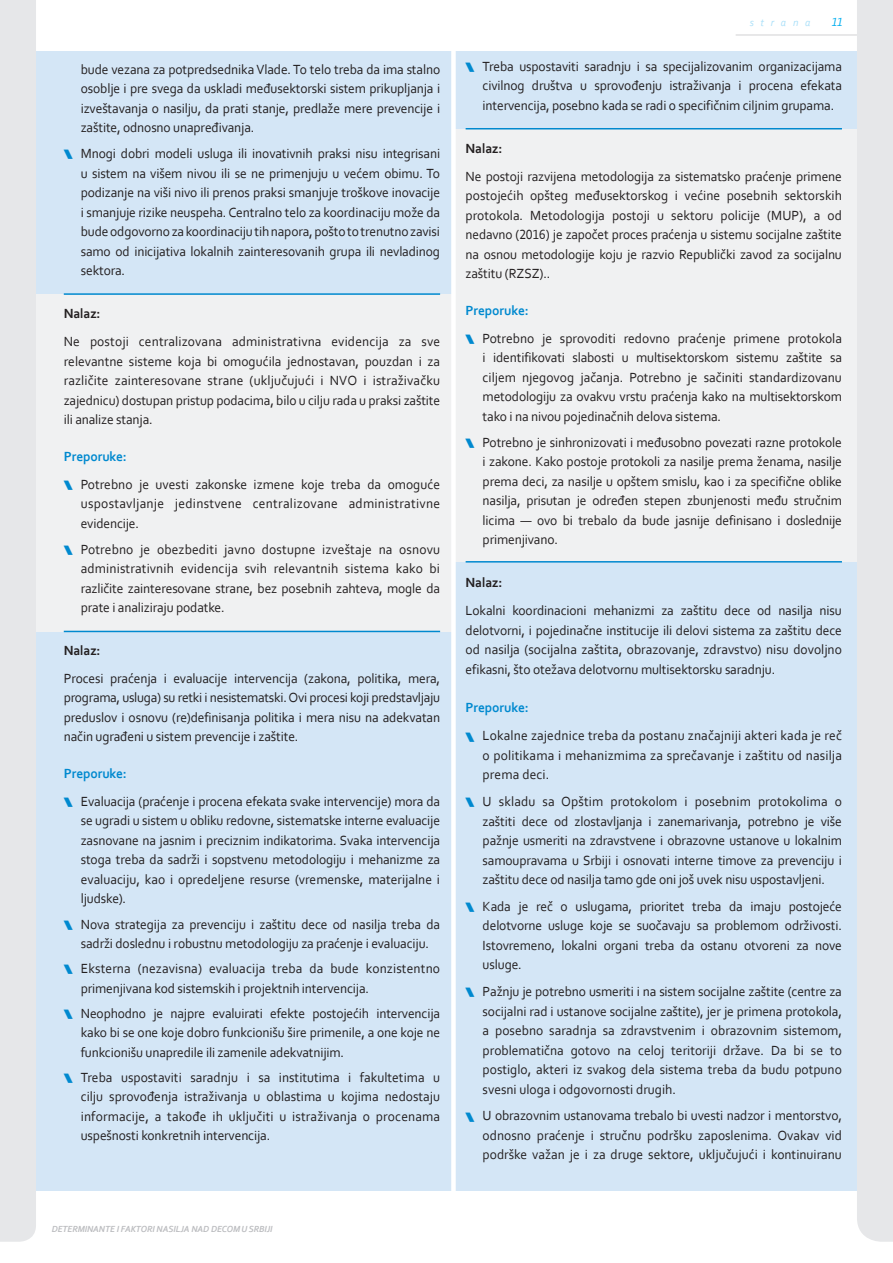
<style>
.page{position:relative;width:893px;height:1263px;background:#fff}
.page>*{position:absolute;margin:0;border:0;box-sizing:border-box;transform-origin:0 0}
.t1{font:13.95px/19.5px "Corbel";letter-spacing:-.01em;color:#231f20;text-align:justify}
.t2{font:700 13.95px "Corbel";letter-spacing:-.01em;color:#0089cf}
.t3{font:700 13.95px "Corbel";letter-spacing:-.01em;color:#231f20}
.t4{font:italic 12.3px "Corbel";color:#00aeef}
.t5{font:italic 10.8px "Corbel";letter-spacing:.64em;color:#aae0f9}
.t6{font:italic 700 9.3px "Corbel";letter-spacing:-.01em;color:#bcbdc0}
</style>
<div class="page">
<div style="left:0;top:0;width:36px;height:1242px;background:#e6e7e9"></div>
<div style="left:857px;top:0;width:36px;height:1242px;background:#e6e7e9"></div>
<hr style="left:736px;top:35px;width:121px;height:1px;background:#d1d2d4">
<div style="left:36px;top:294px;width:417px;height:229px;background:#f0f1f2"></div>
<div style="left:36px;top:52px;width:417px;height:242px;background:#d4e6f6"></div>
<div style="left:453px;top:52px;width:404px;height:77px;background:#d4e6f6"></div>
<div style="left:453px;top:561px;width:404px;height:630px;background:#d4e6f6"></div>
<div style="left:453px;top:129px;width:404px;height:432px;background:#f0f1f2"></div>
<div style="left:36px;top:631px;width:417px;height:560px;background:#d4e6f6"></div>
<div style="left:36px;top:523px;width:417px;height:108px;background:#f0f1f2"></div>
<hr style="left:64px;top:293px;width:376px;height:2px;background:#0089cf">
<hr style="left:466px;top:128px;width:376px;height:1px;background:#0089cf">
<hr style="left:466px;top:561px;width:376px;height:1px;background:#0089cf">
<hr style="left:64px;top:631px;width:376px;height:1px;background:#0089cf">
<div style="left:451px;top:49px;width:5px;height:1199px;background:#fff"></div>
<p class="t1" style="left:81px;top:59px;width:361px">bude vezana za potpredsednika Vlade. To telo treba da ima stalno osoblje i pre svega da uskladi međusektorski sistem prikupljanja i izveštavanja o nasilju, da prati stanje, predlaže mere prevencije i zaštite, odnosno unapređivanja.</p>
<p class="t1" style="left:81px;top:143px;width:361px">Mnogi dobri modeli usluga ili inovativnih praksi nisu integrisani u sistem na višem nivou ili se ne primenjuju u većem obimu. To podizanje na viši nivo ili prenos praksi smanjuje troškove inovacije i smanjuje rizike neuspeha. Centralno telo za koordinaciju može da bude odgovorno za koordinaciju tih napora, pošto to trenutno zavisi samo od inicijativa lokalnih zainteresovanih grupa ili nevladinog sektora.</p>
<p class="t3" style="left:64px;top:305px;width:38px">Nalaz:</p>
<p class="t1" style="left:64px;top:331px;width:378px">Ne postoji centralizovana administrativna evidencija za sve relevantne sisteme koja bi omogućila jednostavan, pouzdan i za različite zainteresovane strane (uključujući i NVO i istraživačku zajednicu) dostupan pristup podacima, bilo u cilju rada u praksi zaštite ili analize stanja.</p>
<p class="t2" style="left:64px;top:447px;width:65px">Preporuke:</p>
<p class="t1" style="left:81px;top:474px;width:361px">Potrebno je uvesti zakonske izmene koje treba da omoguće uspostavljanje jedinstvene centralizovane administrativne evidencije.</p>
<p class="t1" style="left:81px;top:539px;width:361px">Potrebno je obezbediti javno dostupne izveštaje na osnovu administrativnih evidencija svih relevantnih sistema kako bi različite zainteresovane strane, bez posebnih zahteva, mogle da prate i analiziraju podatke.</p>
<p class="t3" style="left:64px;top:642px;width:38px">Nalaz:</p>
<p class="t1" style="left:64px;top:668px;width:378px">Procesi praćenja i evaluacije intervencija (zakona, politika, mera, programa, usluga) su retki i nesistematski. Ovi procesi koji predstavljaju preduslov i osnovu (re)definisanja politika i mera nisu na adekvatan način ugrađeni u sistem prevencije i zaštite.</p>
<p class="t2" style="left:64px;top:765px;width:65px">Preporuke:</p>
<p class="t1" style="left:81px;top:791px;width:361px">Evaluacija (praćenje i procena efekata svake intervencije) mora da se ugradi u sistem u obliku redovne, sistematske interne evaluacije zasnovane na jasnim i preciznim indikatorima. Svaka intervencija stoga treba da sadrži i sopstvenu metodologiju i mehanizme za evaluaciju, kao i opredeljene resurse (vremenske, materijalne i ljudske).</p>
<p class="t1" style="left:81px;top:914px;width:361px">Nova strategija za prevenciju i zaštitu dece od nasilja treba da sadrži doslednu i robustnu metodologiju za praćenje i evaluaciju.</p>
<p class="t1" style="left:81px;top:958px;width:361px">Eksterna (nezavisna) evaluacija treba da bude konzistentno primenjivana kod sistemskih i projektnih intervencija.</p>
<p class="t1" style="left:81px;top:1003px;width:361px">Neophodno je najpre evaluirati efekte postojećih intervencija kako bi se one koje dobro funkcionišu šire primenile, a one koje ne funkcionišu unapredile ili zamenile adekvatnijim.</p>
<p class="t1" style="left:81px;top:1067px;width:361px">Treba uspostaviti saradnju i sa institutima i fakultetima u cilju sprovođenja istraživanja u oblastima u kojima nedostaju informacije, a takođe ih uključiti u istraživanja o procenama uspešnosti konkretnih intervencija.</p>
<p class="t6" style="left:52px;top:1223px;width:222px">DETERMINANTE I FAKTORI NASILJA NAD DECOM U SRBIJI</p>
<p class="t5" style="left:750px;top:16px;width:62px">strana</p>
<p class="t4" style="left:832px;top:15px;width:12px">11</p>
<p class="t1" style="left:483px;top:56px;width:361px">Treba uspostaviti saradnju i sa specijalizovanim organizacijama civilnog društva u sprovođenju istraživanja i procena efekata intervencija, posebno kada se radi o specifičnim ciljnim grupama.</p>
<p class="t3" style="left:466px;top:140px;width:38px">Nalaz:</p>
<p class="t1" style="left:466px;top:166px;width:378px">Ne postoji razvijena metodologija za sistematsko praćenje primene postojećih opšteg međusektorskog i većine posebnih sektorskih protokola. Metodologija postoji u sektoru policije (MUP), a od nedavno (2016) je započet proces praćenja u sistemu socijalne zaštite na osnou metodologije koju je razvio Republički zavod za socijalnu zaštitu (RZSZ)..</p>
<p class="t2" style="left:466px;top:302px;width:65px">Preporuke:</p>
<p class="t1" style="left:483px;top:328px;width:361px">Potrebno je sprovoditi redovno praćenje primene protokola i identifikovati slabosti u multisektorskom sistemu zaštite sa ciljem njegovog jačanja. Potrebno je sačiniti standardizovanu metodologiju za ovakvu vrstu praćenja kako na multisektorskom tako i na nivou pojedinačnih delova sistema.</p>
<p class="t1" style="left:483px;top:432px;width:361px">Potrebno je sinhronizovati i međusobno povezati razne protokole i zakone. Kako postoje protokoli za nasilje prema ženama, nasilje prema deci, za nasilje u opštem smislu, kao i za specifične oblike nasilja, prisutan je određen stepen zbunjenosti među stručnim licima — ovo bi trebalo da bude jasnije definisano i doslednije primenjivano.</p>
<p class="t3" style="left:466px;top:574px;width:38px">Nalaz:</p>
<p class="t1" style="left:466px;top:600px;width:378px">Lokalni koordinacioni mehanizmi za zaštitu dece od nasilja nisu delotvorni, i pojedinačne institucije ili delovi sistema za zaštitu dece od nasilja (socijalna zaštita, obrazovanje, zdravstvo) nisu dovoljno efikasni, što otežava delotvornu multisektorsku saradnju.</p>
<p class="t2" style="left:466px;top:699px;width:65px">Preporuke:</p>
<p class="t1" style="left:483px;top:726px;width:361px">Lokalne zajednice treba da postanu značajniji akteri kada je reč o politikama i mehanizmima za sprečavanje i zaštitu od nasilja prema deci.</p>
<p class="t1" style="left:483px;top:791px;width:361px">U skladu sa Opštim protokolom i posebnim protokolima o zaštiti dece od zlostavljanja i zanemarivanja, potrebno je više pažnje usmeriti na zdravstvene i obrazovne ustanove u lokalnim samoupravama u Srbiji i osnovati interne timove za prevenciju i zaštitu dece od nasilja tamo gde oni još uvek nisu uspostavljeni.</p>
<p class="t1" style="left:483px;top:896px;width:361px">Kada je reč o uslugama, prioritet treba da imaju postojeće delotvorne usluge koje se suočavaju sa problemom održivosti.<br>Istovremeno, lokalni organi treba da ostanu otvoreni za nove usluge.</p>
<p class="t1" style="left:483px;top:981px;width:361px">Pažnju je potrebno usmeriti i na sistem socijalne zaštite (centre za socijalni rad i ustanove socijalne zaštite), jer je primena protokola, a posebno saradnja sa zdravstvenim i obrazovnim sistemom, problematična gotovo na celoj teritoriji države. Da bi se to postiglo, akteri iz svakog dela sistema treba da budu potpuno svesni uloga i odgovornosti drugih.</p>
<p class="t1" style="left:483px;top:1105px;width:361px">U obrazovnim ustanovama trebalo bi uvesti nadzor i mentorstvo, odnosno praćenje i stručnu podršku zaposlenima. Ovakav vid podrške važan je i za druge sektore, uključujući i kontinuiranu</p>
</div>
